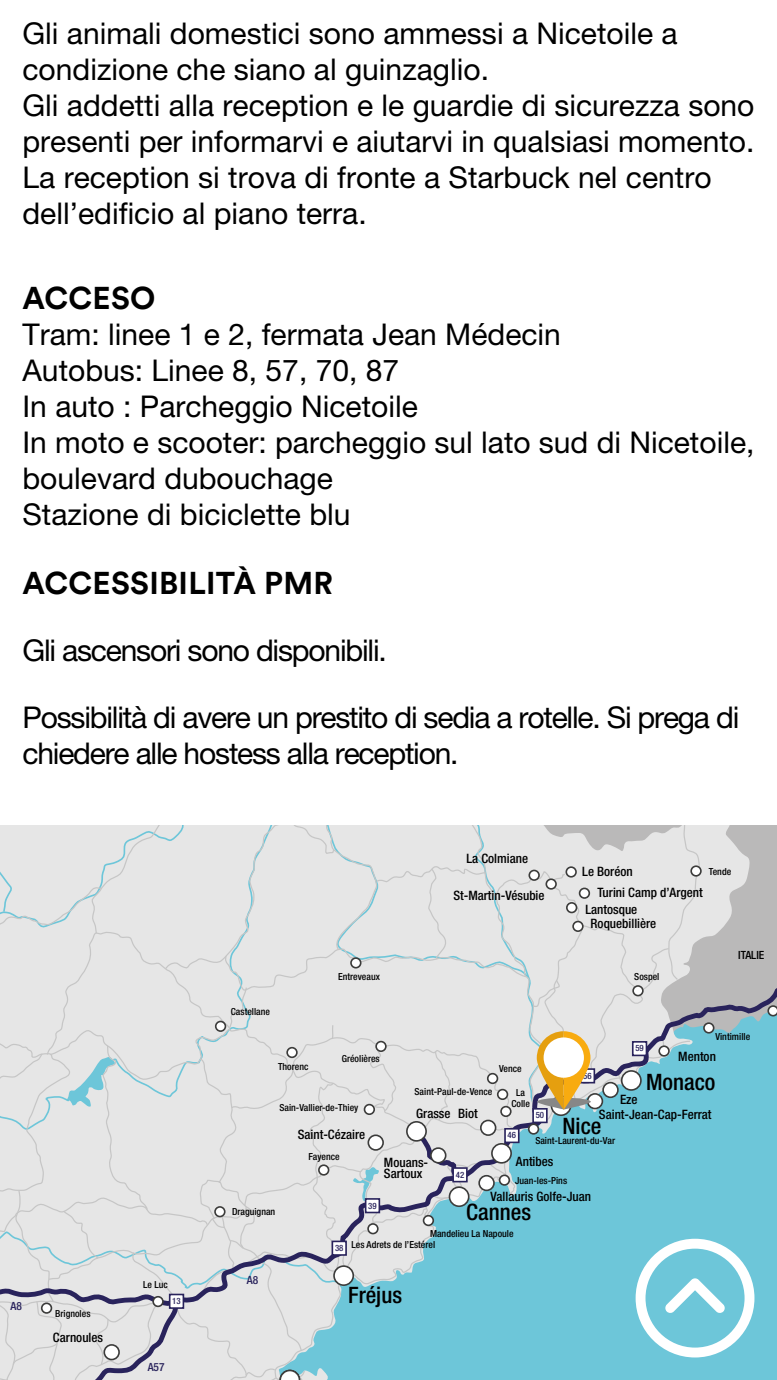
<style>
.page{position:relative;width:777px;height:1380px;background:#fff}
.page>*{position:absolute;margin:0;border:0;box-sizing:border-box;transform-origin:0 0}
.t1{font:700 31.25px "Circular Std";letter-spacing:.01em;color:#000}
.t2{font:30px/36px "Helvetica Neue LT Pro";color:#000}
.t3{font:30px/36px "Helvetica Neue LT Pro";letter-spacing:-.04em;color:#000}
.t4{font:500 condensed 22.62px "Helvetica Neue LT Pro";color:#000}
.t5{font:500 condensed 12.94px/16.2px "Helvetica Neue LT Pro";color:#000}
.t6{font:500 condensed 11.31px "Helvetica Neue LT Pro";color:#29235c}
.t7{font:500 condensed 11.31px "Helvetica Neue LT Pro";color:#000}
.t8{font:500 condensed 9.69px/11.6px "Helvetica Neue LT Pro";color:#000;text-align:center}
.t9{font:500 condensed 8.75px "Helvetica Neue LT Pro";color:#29235c}
</style>
<div class="page">
<svg style="left:754px;top:825px;width:22px;height:485px;background:#89bfcb"></svg>
<svg style="left:767px;top:1005px;width:9px;height:11px"></svg>
<svg style="left:0;top:825px;width:754px;height:555px;background:#c5d9de"></svg>
<p class="t2" style="left:22px;top:15px;width:733px">Gli animali domestici sono ammessi a Nicetoile a condizione che siano al guinzaglio.<br>Gli addetti alla reception e le guardie di sicurezza sono presenti per informarvi e aiutarvi in qualsiasi momento.<br>La reception si trova di fronte a Starbuck nel centro dell’edificio al piano terra.</p>
<p class="t1" style="left:22px;top:278px;width:134px">ACCESO</p>
<p class="t2" style="left:22px;top:316px;width:733px">Tram: linee 1 e 2, fermata Jean Médecin<br>Autobus: Linee 8, 57, 70, 87<br>In auto : Parcheggio Nicetoile<br>In moto e scooter: parcheggio sul lato sud di Nicetoile, boulevard dubouchage<br>Stazione di biciclette blu</p>
<p class="t1" style="left:22px;top:563px;width:312px">ACCESSIBILITÀ PMR</p>
<p class="t3" style="left:22px;top:632px;width:366px">Gli ascensori sono disponibili.</p>
<p class="t3" style="left:22px;top:699px;width:718px">Possibilità di avere un prestito di sedia a rotelle. Si prega di chiedere alle hostess alla reception.</p>
<p class="t8" style="left:231px;top:1006px;width:41px">Castellane</p>
<p class="t8" style="left:338px;top:971px;width:43px">Entreveaux</p>
<p class="t8" style="left:278px;top:1061px;width:32px">Thorenc</p>
<p class="t8" style="left:341px;top:1053px;width:39px">Gréolières</p>
<p class="t8" style="left:279px;top:1102px;width:80px">Sain-Vallier-de-Thiey</p>
<p class="t5" style="left:297px;top:1126px;width:69px">Saint-Cézaire</p>
<p class="t5" style="left:466px;top:851px;width:63px">La Colmiane</p>
<p class="t5" style="left:453px;top:887px;width:93px">St-Martin-Vésubie</p>
<p class="t5" style="left:582px;top:863px;width:52px">Le Boréon</p>
<p class="t8" style="left:708px;top:866px;width:24px">Tende</p>
<p class="t5" style="left:585px;top:885px;width:119px;text-indent:12px">Turini Camp d’Argent<br>Lantosque</p>
<p class="t5" style="left:590px;top:915px;width:67px">Roquebillière</p>
<p class="t8" style="left:634px;top:971px;width:27px">Sospel</p>
<p class="t7" style="left:737px;top:948px;width:28px">ITALIE</p>
<p class="t8" style="left:715px;top:1031px;width:36px">Vintimille</p>
<p class="t9" style="left:635px;top:1043px;width:10px">59</p>
<p class="t5" style="left:678px;top:1048px;width:39px">Menton</p>
<p class="t4" style="left:645px;top:1068px;width:71px">Monaco</p>
<p class="t8" style="left:499px;top:1063px;width:24px">Vence</p>
<p class="t8" style="left:511px;top:1086px;width:20px">La<br>Colle</p>
<p class="t9" style="left:583px;top:1070px;width:10px">56</p>
<p class="t8" style="left:414px;top:1086px;width:79px">Saint-Paul-de-Vence</p>
<p class="t5" style="left:619px;top:1091px;width:19px">Eze</p>
<p class="t5" style="left:416px;top:1106px;width:63px">Grasse Biot</p>
<p class="t5" style="left:598px;top:1106px;width:114px">Saint-Jean-Cap-Ferrat</p>
<p class="t9" style="left:535px;top:1110px;width:10px">50</p>
<p class="t4" style="left:562px;top:1112px;width:40px">Nice</p>
<p class="t9" style="left:507px;top:1130px;width:10px">46</p>
<p class="t8" style="left:535px;top:1135px;width:81px">Saint-Laurent-du-Var</p>
<p class="t6" style="left:11px;top:1299px;width:13px">A8</p>
<p class="t8" style="left:55px;top:1307px;width:37px">Brignoles</p>
<p class="t5" style="left:53px;top:1329px;width:52px">Carnoules</p>
<p class="t8" style="left:143px;top:1279px;width:26px">Le Luc</p>
<p class="t9" style="left:172px;top:1296px;width:10px">13</p>
<p class="t6" style="left:148px;top:1361px;width:18px">A57</p>
<p class="t8" style="left:232px;top:1206px;width:45px">Draguignan</p>
<p class="t6" style="left:247px;top:1273px;width:13px">A8</p>
<p class="t8" style="left:308px;top:1151px;width:33px">Fayence</p>
<p class="t9" style="left:335px;top:1243px;width:10px">38</p>
<p class="t5" style="left:384px;top:1156px;width:46px;line-height:11.3px">Mouans-<br>Sartoux</p>
<p class="t9" style="left:368px;top:1200px;width:10px">39</p>
<p class="t5" style="left:515px;top:1153px;width:39px">Antibes</p>
<p class="t4" style="left:466px;top:1199px;width:66px">Cannes</p>
<p class="t9" style="left:455px;top:1169px;width:10px">42</p>
<p class="t8" style="left:515px;top:1175px;width:54px">Juan-les-Pins</p>
<p class="t5" style="left:490px;top:1188px;width:102px">Vallauris Golfe-Juan</p>
<p class="t8" style="left:351px;top:1229px;width:163px;line-height:10.4px;text-align:left;text-indent:78px">Mandelieu La Napoule<br>Les Adrets de l’Estérel</p>
<p class="t4" style="left:348px;top:1281px;width:55px">Fréjus</p>
</div>
